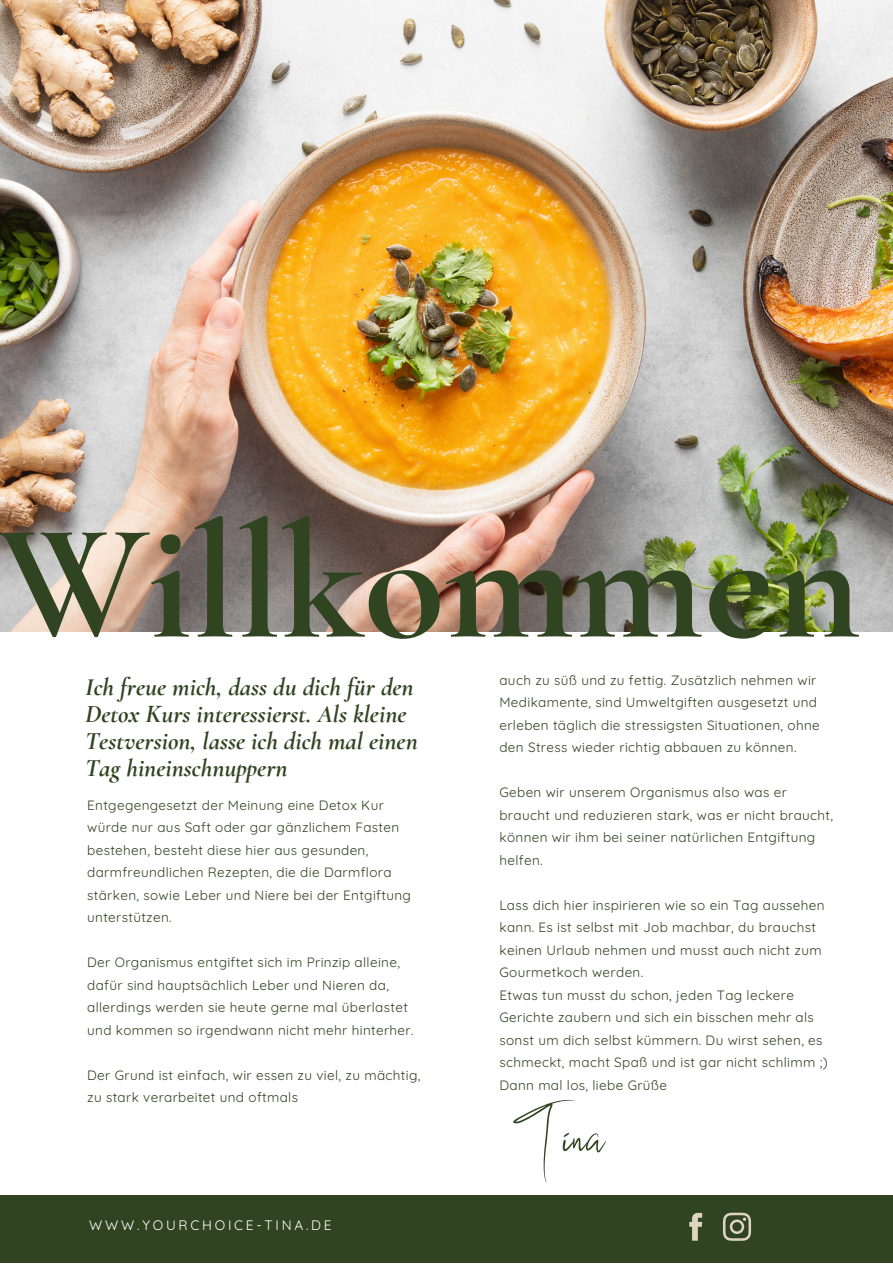
<style>
.page{position:relative;width:893px;height:1264px;background:#fff}
.page>*{position:absolute;margin:0;border:0;box-sizing:border-box;transform-origin:0 0}
.t1{font:700 166.65px "Cormorant Garamond";color:#314421}
.t2{font:83.85px "Black Singature";color:#314421}
.t3{font:italic 700 25.5px/27px "Cormorant Garamond";color:#314421}
.t4{font:13.65px "Quicksand";letter-spacing:.2em;color:#fff}
.t5{font:13.5px/22.5px "Quicksand";letter-spacing:.025em;color:#314421}
</style>
<div class="page">
<div style="left:0;top:1195px;width:892px;height:67px;background:#314421"></div>
<svg style="left:689px;top:1212px;width:13px;height:28px"></svg>
<svg style="left:723px;top:1212px;width:28px;height:28px"></svg>
<img style="left:0;top:0;width:892px;height:631px">
<p class="t1" style="left:-4px;top:482px;width:866px">Willkommen</p>
<p class="t3" style="left:85px;top:673px;width:334px">Ich freue mich, dass du dich für den Detox Kurs interessierst. Als kleine Testversion, lasse ich dich mal einen Tag hineinschnuppern</p>
<p class="t5" style="left:87px;top:793px;width:325px">Entgegengesetzt der Meinung eine Detox Kur würde nur aus Saft oder gar gänzlichem Fasten bestehen, besteht diese hier aus gesunden, darmfreundlichen Rezepten, die die Darmflora stärken, sowie Leber und Niere bei der Entgiftung unterstützen.</p>
<p class="t5" style="left:87px;top:951px;width:328px">Der Organismus entgiftet sich im Prinzip alleine, dafür sind hauptsächlich Leber und Nieren da, allerdings werden sie heute gerne mal überlastet und kommen so irgendwann nicht mehr hinterher.</p>
<p class="t5" style="left:87px;top:1063px;width:334px">Der Grund ist einfach, wir essen zu viel, zu mächtig, zu stark verarbeitet und oftmals</p>
<p class="t4" style="left:89px;top:1215px;width:244px">WWW.YOURCHOICE-TINA.DE</p>
<p class="t5" style="left:499px;top:668px;width:322px">auch zu süß und zu fettig. Zusätzlich nehmen wir Medikamente, sind Umweltgiften ausgesetzt und erleben täglich die stressigsten Situationen, ohne den Stress wieder richtig abbauen zu können.</p>
<p class="t5" style="left:499px;top:781px;width:335px">Geben wir unserem Organismus also was er braucht und reduzieren stark, was er nicht braucht, können wir ihm bei seiner natürlichen Entgiftung helfen.</p>
<p class="t5" style="left:499px;top:893px;width:326px">Lass dich hier inspirieren wie so ein Tag aussehen kann. Es ist selbst mit Job machbar, du brauchst keinen Urlaub nehmen und musst auch nicht zum Gourmetkoch werden.</p>
<p class="t5" style="left:499px;top:983px;width:330px">Etwas tun musst du schon, jeden Tag leckere Gerichte zaubern und sich ein bisschen mehr als sonst um dich selbst kümmern. Du wirst sehen, es schmeckt, macht Spaß und ist gar nicht schlimm ;)</p>
<p class="t5" style="left:499px;top:1073px;width:169px">Dann mal los, liebe Grüße</p>
<p class="t2" style="left:513px;top:1102px;width:94px">Tina</p>
</div>
